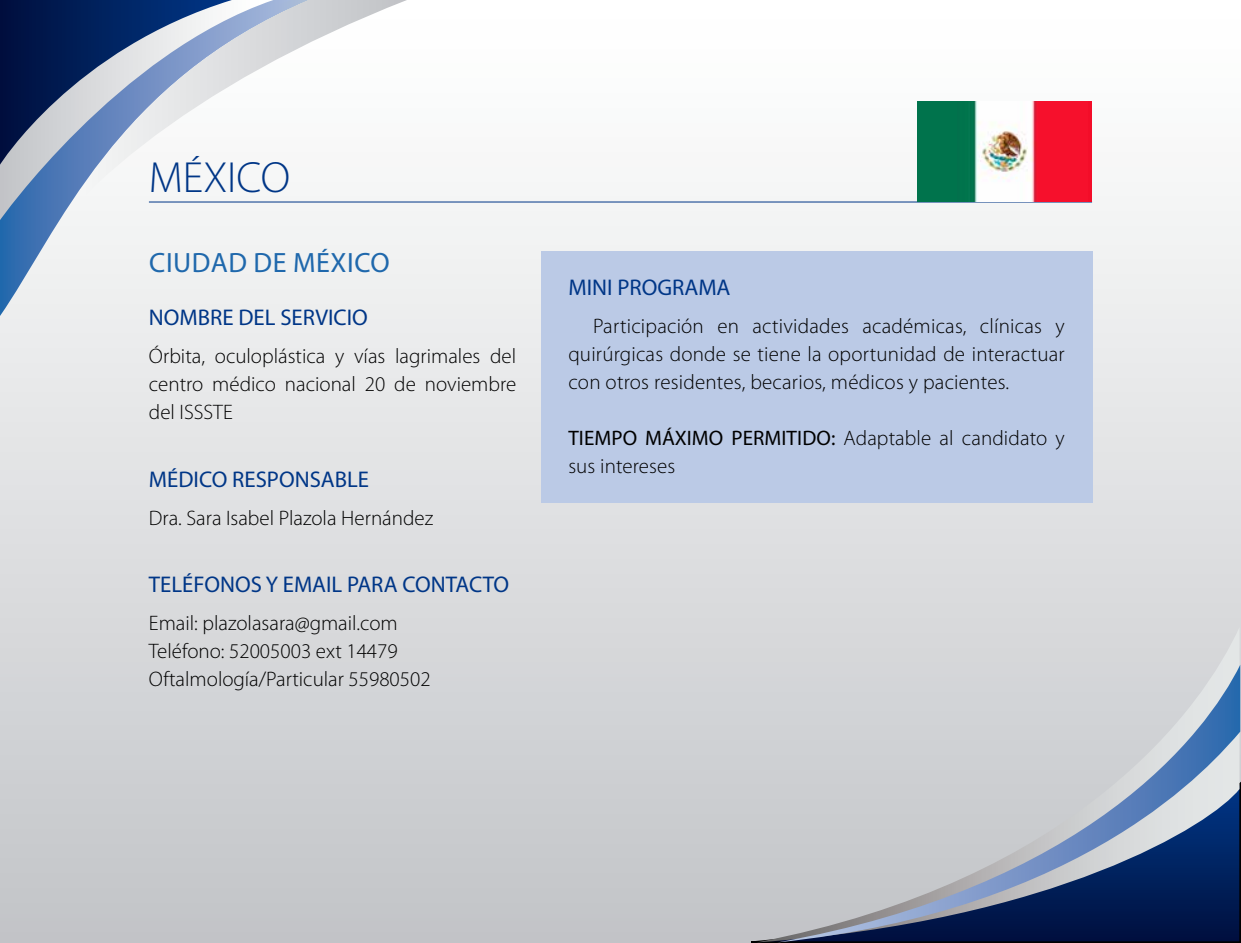
<style>
.page{position:relative;width:1241px;height:943px;background:#fff}
.page>*{position:absolute;margin:0;border:0;box-sizing:border-box;transform-origin:0 0}
.t1{font:300 43.75px "Myriad Pro";color:#003687}
.t2{font:28px "Myriad Pro";letter-spacing:.02em;color:#1f68ac}
.t3{font:22.75px "Myriad Pro";color:#003687}
.t4{font:300 21px/28px "Myriad Pro";color:#000;text-align:justify}
.s1{font-weight:400}
</style>
<div class="page">
<div style="left:0;top:0;width:1240px;height:943px;background:linear-gradient(to bottom,#fff,#c2c4c8)"></div>
<svg style="left:749px;top:781px;width:491px;height:162px;background:#7e8084"></svg>
<svg style="left:756px;top:627px;width:483px;height:315px;background:#d3d5d7"></svg>
<svg style="left:777px;top:664px;width:462px;height:278px;background:#9ea8b8"></svg>
<div style="left:0;top:307px;width:309px;height:9px;background:#edeeee"></div>
<svg style="left:0;top:0;width:407px;height:307px"></svg>
<hr style="left:149px;top:201px;width:942px;height:1px;background:#003687">
<div style="left:541px;top:251px;width:550px;height:251px;background:#bbcae6"></div>
<img style="left:917px;top:102px;width:174px;height:99px">
<h1 class="t1" style="left:149px;top:151px;width:143px">MÉXICO</h1>
<h2 class="t2" style="left:149px;top:245px;width:183px">CIUDAD DE MÉXICO</h2>
<p class="t3" style="left:149px;top:303px;width:220px">NOMBRE DEL SERVICIO</p>
<p class="t4" style="left:149px;top:342px;width:369px">Órbita, oculoplástica y vías lagrimales del centro médico nacional 20 de noviembre del ISSSTE</p>
<p class="t3" style="left:149px;top:465px;width:222px">MÉDICO RESPONSABLE</p>
<p class="t4" style="left:149px;top:503px;width:286px">Dra. Sara Isabel Plazola Hernández</p>
<p class="t3" style="left:149px;top:570px;width:362px">TELÉFONOS Y EMAIL PARA CONTACTO</p>
<p class="t4" style="left:149px;top:609px;width:283px;text-align:left">Email: plazolasara@gmail.com<br>Teléfono: 52005003 ext 14479<br>Oftalmología/Particular 55980502</p>
<p class="t3" style="left:568px;top:274px;width:162px">MINI PROGRAMA</p>
<p class="t4" style="left:568px;top:312px;width:498px;text-indent:25px">Participación en actividades académicas, clínicas y quirúrgicas donde se tiene la oportunidad de interactuar con otros residentes, becarios, médicos y pacientes.</p>
<p class="t4" style="left:568px;top:424px;width:498px"><span class="s1">TIEMPO MÁXIMO PERMITIDO:</span> Adaptable al candidato y sus intereses</p>
</div>
